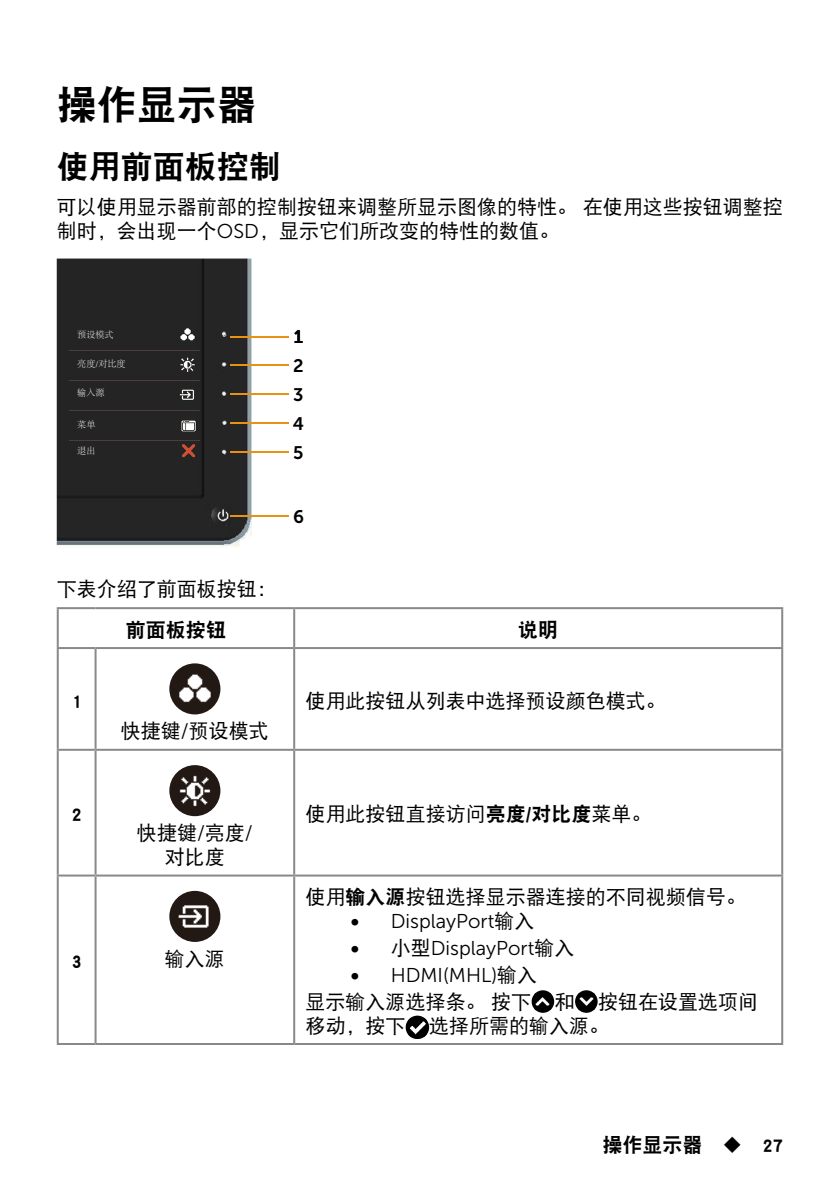
<style>
.page{position:relative;width:840px;height:1191px;background:#fff}
.page>*{position:absolute;margin:0;border:0;box-sizing:border-box;transform-origin:0 0}
.Head1{font:40px "DFP Hei W9";color:#000}
.Head2{font:32px "DFP Hei W9";color:#000}
.table_paragraph{font:20px/24px "DF Hei W5";color:#000;text-align:center}
.Paragraph{font:20px/24px "DF Hei W5";color:#000}
.t1{font:20px "Museo Sans For Dell 300";color:#000}
.table_paragraph-2{font:20px "DFP Hei W9";color:#000}
.t2{font:18.2px/29px "Museo Sans For Dell 700";color:#000;text-align:justify}
.t3{font:9px "Adobe Song Std Light GBK EUC H";color:#fff}
.s1{font-family:"Museo Sans For Dell 300"}
.s2{font-family:"DFP Hei W9"}
.s3{font-family:"Museo Sans For Dell 700"}
.s4{font-family:"DF Hei W5"}
</style>
<div class="page">
<img style="left:57px;top:258px;width:195px;height:290px">
<hr style="left:70px;top:350px;width:130px;height:1px;background:#4a3f3b">
<hr style="left:70px;top:380px;width:130px;height:1px;background:#4a3f3b">
<hr style="left:70px;top:410px;width:130px;height:1px;background:#4a3f3b">
<hr style="left:70px;top:440px;width:130px;height:1px;background:#4a3f3b">
<hr style="left:231px;top:335px;width:58px;height:2px;background:#e89213">
<hr style="left:231px;top:364px;width:58px;height:2px;background:#e89213">
<hr style="left:231px;top:393px;width:58px;height:2px;background:#e89213">
<hr style="left:231px;top:422px;width:58px;height:2px;background:#e89213">
<hr style="left:231px;top:451px;width:58px;height:2px;background:#e89213">
<hr style="left:231px;top:515px;width:58px;height:2px;background:#e89213">
<img style="left:179px;top:387px;width:16px;height:16px">
<img style="left:180px;top:443px;width:16px;height:15px">
<img style="left:180px;top:417px;width:16px;height:16px">
<img style="left:179px;top:356px;width:16px;height:16px">
<img style="left:179px;top:326px;width:16px;height:16px">
<hr style="left:57px;top:607px;width:38px;height:2px;background:#898989">
<hr style="left:57px;top:609px;width:2px;height:38px;background:#898989">
<hr style="left:95px;top:607px;width:199px;height:2px;background:#898989">
<hr style="left:294px;top:607px;width:488px;height:2px;background:#898989">
<hr style="left:293px;top:609px;width:2px;height:38px;background:#898989">
<hr style="left:780px;top:609px;width:2px;height:38px;background:#898989">
<hr style="left:57px;top:647px;width:38px;height:2px;background:#898989">
<hr style="left:57px;top:649px;width:2px;height:100px;background:#898989">
<hr style="left:95px;top:647px;width:199px;height:2px;background:#898989">
<hr style="left:94px;top:649px;width:2px;height:100px;background:#898989">
<hr style="left:294px;top:647px;width:488px;height:2px;background:#898989">
<hr style="left:293px;top:649px;width:2px;height:100px;background:#898989">
<hr style="left:780px;top:649px;width:2px;height:100px;background:#898989">
<hr style="left:57px;top:749px;width:38px;height:2px;background:#898989">
<hr style="left:57px;top:751px;width:2px;height:123px;background:#898989">
<hr style="left:95px;top:749px;width:199px;height:2px;background:#898989">
<hr style="left:94px;top:751px;width:2px;height:123px;background:#898989">
<hr style="left:294px;top:749px;width:488px;height:2px;background:#898989">
<hr style="left:293px;top:751px;width:2px;height:123px;background:#898989">
<hr style="left:780px;top:751px;width:2px;height:123px;background:#898989">
<hr style="left:57px;top:874px;width:38px;height:2px;background:#898989">
<hr style="left:57px;top:876px;width:2px;height:167px;background:#898989">
<hr style="left:95px;top:874px;width:199px;height:2px;background:#898989">
<hr style="left:94px;top:876px;width:2px;height:167px;background:#898989">
<hr style="left:294px;top:874px;width:488px;height:2px;background:#898989">
<hr style="left:293px;top:876px;width:2px;height:167px;background:#898989">
<hr style="left:780px;top:876px;width:2px;height:167px;background:#898989">
<hr style="left:57px;top:1043px;width:38px;height:2px;background:#898989">
<hr style="left:95px;top:1043px;width:199px;height:2px;background:#898989">
<hr style="left:294px;top:1043px;width:488px;height:2px;background:#898989">
<div style="left:169px;top:663px;width:51px;height:51px;background:#221814;border-radius:50%"></div>
<img style="left:179px;top:674px;width:32px;height:29px">
<div style="left:169px;top:765px;width:51px;height:51px;background:#221814;border-radius:50%"></div>
<img style="left:179px;top:775px;width:32px;height:32px">
<div style="left:169px;top:891px;width:51px;height:51px;background:#221814;border-radius:50%"></div>
<img style="left:178px;top:905px;width:31px;height:23px">
<svg style="left:531px;top:990px;width:23px;height:22px"></svg>
<img style="left:534px;top:993px;width:17px;height:16px">
<svg style="left:574px;top:990px;width:23px;height:22px"></svg>
<img style="left:577px;top:993px;width:17px;height:16px">
<svg style="left:405px;top:1015px;width:24px;height:23px"></svg>
<img style="left:408px;top:1018px;width:18px;height:18px">
<p class="Head1" style="left:57px;top:85px;width:201px">操作显示器</p>
<p class="Head2" style="left:57px;top:151px;width:225px">使用前面板控制</p>
<p class="Paragraph" style="left:57px;top:194px;width:727px">可以使用显示器前部的控制按钮来调整所显示图像的特性。在使用这些按钮调整控制时，会出现一个<span class="s1">OSD</span>，显示它们所改变的特性的数值。</p>
<p class="t3" style="left:77px;top:329px;width:38px">预设模式</p>
<p class="t3" style="left:77px;top:358px;width:50px">亮度/对比度</p>
<p class="t3" style="left:77px;top:388px;width:29px">输入源</p>
<p class="t3" style="left:77px;top:419px;width:20px">菜单</p>
<p class="t3" style="left:77px;top:446px;width:20px">退出</p>
<p class="t2" style="left:292px;top:322px;width:13px">1<br>2<br>3<br>4<br>5</p>
<p class="t2" style="left:293px;top:502px;width:12px">6</p>
<p class="Paragraph" style="left:57px;top:576px;width:221px">下表介绍了前面板按钮：</p>
<p class="table_paragraph-2" style="left:126px;top:619px;width:101px">前面板按钮</p>
<p class="table_paragraph-2" style="left:518px;top:619px;width:41px">说明</p>
<p class="table_paragraph-2" style="left:71px;top:690px;width:12px">1</p>
<p class="table_paragraph-2" style="left:71px;top:804px;width:12px">2</p>
<p class="table_paragraph" style="left:121px;top:719px;width:149px">快捷键<span class="s1">/</span>预设模式</p>
<p class="table_paragraph" style="left:137px;top:821px;width:117px">快捷键<span class="s1">/</span>亮度<span class="s1">/</span>对比度</p>
<p class="table_paragraph-2" style="left:71px;top:951px;width:12px">3</p>
<p class="table_paragraph" style="left:165px;top:946px;width:61px">输入源</p>
<p class="table_paragraph" style="left:305px;top:688px;width:361px">使用此按钮从列表中选择预设颜色模式。</p>
<p class="table_paragraph" style="left:305px;top:802px;width:347px">使用此按钮直接访问<span class="s2">亮度/对比度</span>菜单。</p>
<p class="table_paragraph" style="left:305px;top:885px;width:441px">使用<span class="s2">输入源</span>按钮选择显示器连接的不同视频信号。</p>
<p class="t1" style="left:351px;top:910px;width:185px"><span class="s3">•</span> DisplayPort<span class="s4">输入</span></p>
<p class="t1" style="left:351px;top:937px;width:225px"><span class="s3">•</span> <span class="s4">小型</span>DisplayPort<span class="s4">输入</span></p>
<p class="t1" style="left:351px;top:964px;width:188px"><span class="s3">•</span> HDMI(MHL)<span class="s4">输入</span></p>
<p class="table_paragraph" style="left:305px;top:989px;width:454px;text-align:left">显示输入源选择条。按下 和 按钮在设置选项间移动，按下 选择所需的输入源。</p>
<p class="table_paragraph-2" style="left:602px;top:1134px;width:182px">操作显示器 ◆ 27</p>
</div>
